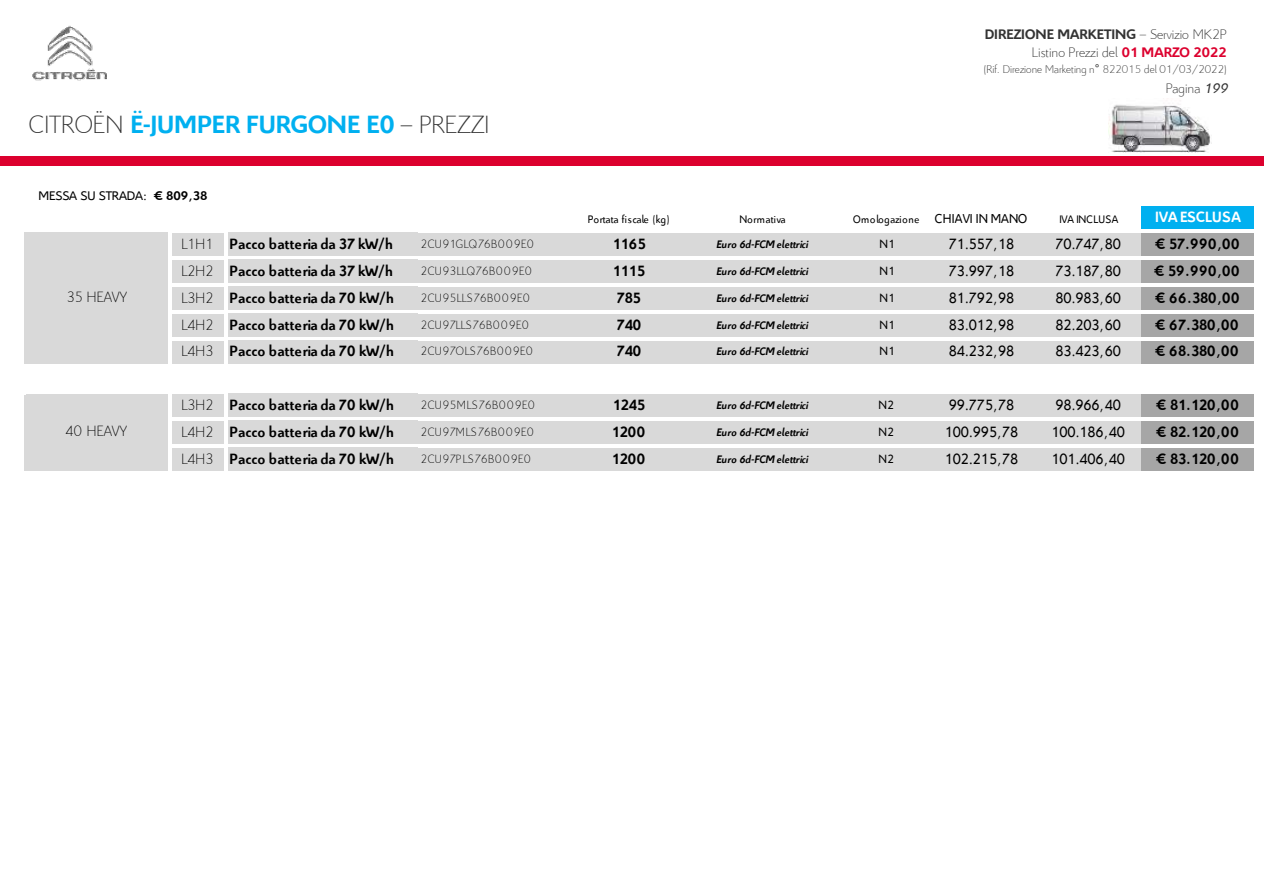
<style>
.page{position:relative;width:1264px;height:893px;background:#fff}
.page>*{position:absolute;margin:0;border:0;box-sizing:border-box;transform-origin:0 0}
.t1{font:700 27px "Citroen";color:#00b0f0}
.t2{font:700 16.05px "Citroen";letter-spacing:.005em;color:#000;scale:.94 1}
.t3{font:16.05px "Citroen";letter-spacing:-.01em;color:#000;scale:.94 1}
.t4{font:300 16.05px "Citroen";color:#000;scale:.94 1}
.t5{font:700 16.05px "Citroen";letter-spacing:.015em;color:#fff;scale:.94 1}
.t6{font:300 15px/18px "Citroen";color:#333;text-align:right}
.t7{font:13.5px "Citroen";letter-spacing:-.005em;color:#000}
.t8{font:300 12.9px "Citroen";letter-spacing:.05em;color:#000;scale:.94 1}
.t9{font:12.9px "Citroen";letter-spacing:.04em;color:#000;scale:.94 1}
.t10{font:300 12px "Citroen";letter-spacing:.005em;color:#333}
.t11{font:italic 700 11.85px "Citroen";letter-spacing:.005em;color:#000;scale:.94 1}
.t12{font:11.85px "Citroen";letter-spacing:.02em;color:#000;scale:.94 1}
.t13{font:11.85px "Citroen";letter-spacing:.065em;color:#000;scale:.94 1}
.s1{font-weight:700}
.s2{font-weight:700;color:#dc002e}
.s3{font-family:"Arial";font-weight:400}
.s4{color:#404040}
.s5{font-weight:300;color:#333}
.s6{font-weight:400;font-style:italic}
.s7{font-size:13.95px}
.s8{font-weight:300}
</style>
<div class="page">
<img style="left:32px;top:25px;width:75px;height:56px">
<div style="left:0;top:156px;width:1263px;height:9px;background:#dc002e"></div>
<img style="left:1108px;top:104px;width:102px;height:49px">
<div style="left:1140px;top:206px;width:113px;height:26px;background:#00b0f0"></div>
<div style="left:24px;top:231px;width:1117px;height:135px;background:#d9d9d9"></div>
<div style="left:1140px;top:231px;width:113px;height:135px;background:#a6a6a6"></div>
<div style="left:24px;top:392px;width:1117px;height:82px;background:#d9d9d9"></div>
<div style="left:1140px;top:392px;width:113px;height:82px;background:#a6a6a6"></div>
<hr style="left:23px;top:231px;width:145px;height:1px;background:#fff">
<hr style="left:171px;top:230px;width:56px;height:3px;background:#fff">
<hr style="left:227px;top:230px;width:190px;height:2px;background:#fff">
<hr style="left:171px;top:257px;width:56px;height:3px;background:#fff">
<hr style="left:227px;top:257px;width:190px;height:2px;background:#fff">
<hr style="left:171px;top:283px;width:56px;height:4px;background:#fff">
<hr style="left:227px;top:283px;width:190px;height:3px;background:#fff">
<hr style="left:171px;top:310px;width:56px;height:3px;background:#fff">
<hr style="left:227px;top:310px;width:190px;height:2px;background:#fff">
<hr style="left:171px;top:337px;width:56px;height:3px;background:#fff">
<hr style="left:227px;top:337px;width:190px;height:2px;background:#fff">
<hr style="left:25px;top:364px;width:202px;height:3px;background:#fff">
<hr style="left:227px;top:364px;width:190px;height:2px;background:#fff">
<hr style="left:25px;top:391px;width:202px;height:3px;background:#fff">
<hr style="left:227px;top:391px;width:190px;height:2px;background:#fff">
<hr style="left:171px;top:418px;width:56px;height:3px;background:#fff">
<hr style="left:227px;top:418px;width:190px;height:2px;background:#fff">
<hr style="left:171px;top:445px;width:56px;height:3px;background:#fff">
<hr style="left:227px;top:445px;width:190px;height:2px;background:#fff">
<hr style="left:23px;top:364px;width:2px;height:30px;background:#fff">
<hr style="left:25px;top:471px;width:202px;height:3px;background:#fff">
<hr style="left:227px;top:471px;width:190px;height:3px;background:#fff">
<hr style="left:168px;top:230px;width:3px;height:244px;background:#fff">
<hr style="left:224px;top:233px;width:3px;height:241px;background:#fff">
<hr style="left:417px;top:230px;width:836px;height:3px;background:#fff">
<hr style="left:417px;top:257px;width:836px;height:3px;background:#fff">
<hr style="left:417px;top:283px;width:836px;height:4px;background:#fff">
<hr style="left:417px;top:310px;width:836px;height:3px;background:#fff">
<hr style="left:417px;top:337px;width:836px;height:3px;background:#fff">
<hr style="left:417px;top:364px;width:836px;height:3px;background:#fff">
<hr style="left:417px;top:391px;width:836px;height:3px;background:#fff">
<hr style="left:417px;top:418px;width:836px;height:3px;background:#fff">
<hr style="left:417px;top:445px;width:836px;height:3px;background:#fff">
<hr style="left:417px;top:471px;width:836px;height:3px;background:#fff">
<p class="t6" style="left:984px;top:25px;width:243px"><span class="s1">DIREZIONE MARKETING</span> – Servizio MK2P<br>Listino Prezzi del <span class="s2">01 MARZO 2022</span></p>
<p class="t10" style="left:983px;top:61px;width:244px">(Rif. Direzione Marketing n<span class="s3">°</span> <span class="s4">822015</span> del 01/03/2022)</p>
<h1 class="t1" style="left:29px;top:106px;width:462px"><span class="s5">CITROËN</span> Ë-JUMPER FURGONE E0 <span class="s5">– PREZZI</span></h1>
<p class="t7" style="left:38px;top:186px;width:171px">MESSA SU STRADA: <span class="s1">€ 809,38</span></p>
<p class="t6" style="left:1165px;top:79px;width:64px">Pagina <span class="s6">199</span></p>
<p class="t12" style="left:587px;top:212px;width:88px">Portata fiscale (kg)</p>
<p class="t12" style="left:739px;top:212px;width:50px">Normativa</p>
<p class="t13" style="left:853px;top:212px;width:186px">Omologazione <span class="s7">CHIAVI IN MANO</span></p>
<p class="t12" style="left:1059px;top:212px;width:64px">IVA INCLUSA</p>
<p class="t5" style="left:1154px;top:206px;width:93px">IVA ESCLUSA</p>
<p class="t4" style="left:67px;top:286px;width:66px">35 HEAVY</p>
<p class="t4" style="left:66px;top:420px;width:67px">40 HEAVY</p>
<p class="t2" style="left:181px;top:233px;width:227px"><span class="s8">L1H1</span> Pacco batteria da 37 kW/h</p>
<p class="t8" style="left:420px;top:235px;width:121px">2CU91GLQ76B009E0</p>
<p class="t2" style="left:612px;top:233px;width:37px">1165</p>
<p class="t11" style="left:716px;top:236px;width:99px">Euro 6d-FCM elettrici</p>
<p class="t9" style="left:879px;top:235px;width:18px">N1</p>
<p class="t3" style="left:948px;top:233px;width:71px">71.557,18</p>
<p class="t3" style="left:1055px;top:233px;width:71px">70.747,80</p>
<p class="t2" style="left:1154px;top:233px;width:91px">€ 57.990,00</p>
<p class="t2" style="left:181px;top:260px;width:227px"><span class="s8">L2H2</span> Pacco batteria da 37 kW/h</p>
<p class="t8" style="left:420px;top:262px;width:119px">2CU93LLQ76B009E0</p>
<p class="t2" style="left:612px;top:260px;width:36px">1115</p>
<p class="t11" style="left:716px;top:263px;width:99px">Euro 6d-FCM elettrici</p>
<p class="t9" style="left:879px;top:262px;width:18px">N1</p>
<p class="t3" style="left:948px;top:260px;width:71px">73.997,18</p>
<p class="t3" style="left:1055px;top:260px;width:71px">73.187,80</p>
<p class="t2" style="left:1153px;top:260px;width:92px">€ 59.990,00</p>
<p class="t2" style="left:181px;top:287px;width:228px"><span class="s8">L3H2</span> Pacco batteria da 70 kW/h</p>
<p class="t8" style="left:420px;top:289px;width:117px">2CU95LLS76B009E0</p>
<p class="t2" style="left:616px;top:287px;width:27px">785</p>
<p class="t11" style="left:716px;top:289px;width:99px">Euro 6d-FCM elettrici</p>
<p class="t9" style="left:879px;top:289px;width:18px">N1</p>
<p class="t3" style="left:948px;top:287px;width:71px">81.792,98</p>
<p class="t3" style="left:1055px;top:287px;width:71px">80.983,60</p>
<p class="t2" style="left:1154px;top:287px;width:91px">€ 66.380,00</p>
<p class="t2" style="left:181px;top:313px;width:228px"><span class="s8">L4H2</span> Pacco batteria da 70 kW/h</p>
<p class="t8" style="left:420px;top:316px;width:116px">2CU97LLS76B009E0</p>
<p class="t2" style="left:616px;top:313px;width:27px">740</p>
<p class="t11" style="left:716px;top:316px;width:99px">Euro 6d-FCM elettrici</p>
<p class="t9" style="left:879px;top:316px;width:18px">N1</p>
<p class="t3" style="left:948px;top:314px;width:71px">83.012,98</p>
<p class="t3" style="left:1055px;top:314px;width:71px">82.203,60</p>
<p class="t2" style="left:1154px;top:313px;width:90px">€ 67.380,00</p>
<p class="t2" style="left:181px;top:340px;width:228px"><span class="s8">L4H3</span> Pacco batteria da 70 kW/h</p>
<p class="t8" style="left:420px;top:342px;width:120px">2CU97OLS76B009E0</p>
<p class="t2" style="left:616px;top:340px;width:27px">740</p>
<p class="t11" style="left:716px;top:343px;width:99px">Euro 6d-FCM elettrici</p>
<p class="t9" style="left:879px;top:343px;width:18px">N1</p>
<p class="t3" style="left:948px;top:341px;width:71px">84.232,98</p>
<p class="t3" style="left:1055px;top:341px;width:71px">83.423,60</p>
<p class="t2" style="left:1154px;top:340px;width:90px">€ 68.380,00</p>
<p class="t2" style="left:181px;top:394px;width:228px"><span class="s8">L3H2</span> Pacco batteria da 70 kW/h</p>
<p class="t8" style="left:420px;top:396px;width:123px">2CU95MLS76B009E0</p>
<p class="t2" style="left:612px;top:394px;width:36px">1245</p>
<p class="t11" style="left:716px;top:397px;width:99px">Euro 6d-FCM elettrici</p>
<p class="t9" style="left:878px;top:396px;width:18px">N2</p>
<p class="t3" style="left:948px;top:394px;width:71px">99.775,78</p>
<p class="t3" style="left:1055px;top:394px;width:71px">98.966,40</p>
<p class="t2" style="left:1155px;top:394px;width:89px">€ 81.120,00</p>
<p class="t2" style="left:181px;top:421px;width:228px"><span class="s8">L4H2</span> Pacco batteria da 70 kW/h</p>
<p class="t8" style="left:420px;top:423px;width:121px">2CU97MLS76B009E0</p>
<p class="t2" style="left:611px;top:421px;width:37px">1200</p>
<p class="t11" style="left:716px;top:424px;width:99px">Euro 6d-FCM elettrici</p>
<p class="t9" style="left:878px;top:423px;width:18px">N2</p>
<p class="t3" style="left:944px;top:421px;width:80px">100.995,78</p>
<p class="t3" style="left:1051px;top:421px;width:80px">100.186,40</p>
<p class="t2" style="left:1155px;top:421px;width:89px">€ 82.120,00</p>
<p class="t2" style="left:181px;top:448px;width:228px"><span class="s8">L4H3</span> Pacco batteria da 70 kW/h</p>
<p class="t8" style="left:420px;top:450px;width:118px">2CU97PLS76B009E0</p>
<p class="t2" style="left:611px;top:448px;width:37px">1200</p>
<p class="t11" style="left:716px;top:451px;width:99px">Euro 6d-FCM elettrici</p>
<p class="t9" style="left:878px;top:450px;width:18px">N2</p>
<p class="t3" style="left:944px;top:448px;width:80px">102.215,78</p>
<p class="t3" style="left:1051px;top:448px;width:80px">101.406,40</p>
<p class="t2" style="left:1155px;top:448px;width:89px">€ 83.120,00</p>
</div>
